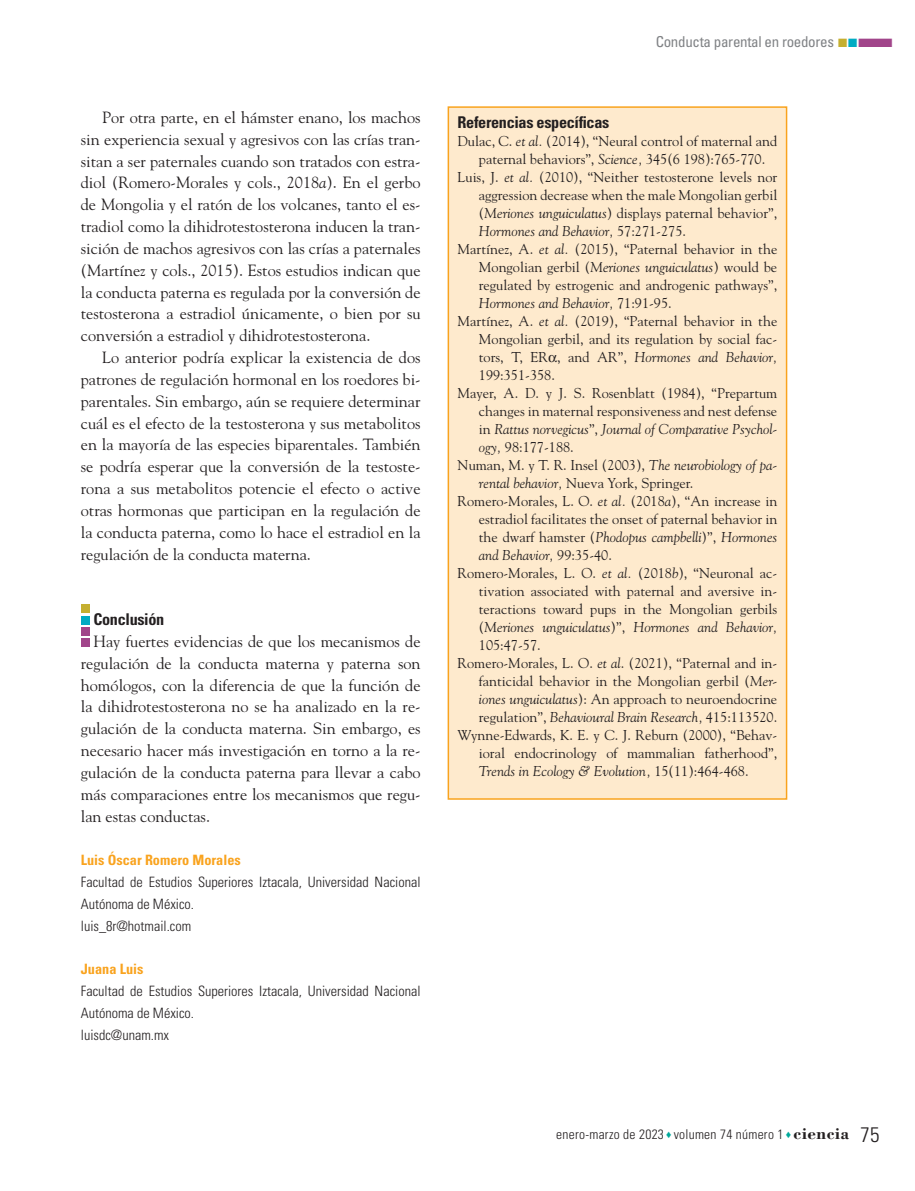
<style>
.page{position:relative;width:915px;height:1191px;background:#fff}
.page>*{position:absolute;margin:0;border:0;box-sizing:border-box;transform-origin:0 0}
._02N_Normal_Sin{font:16.2px/21.8px "Goudy Std";color:#231f20;text-align:justify}
._01N_Subtitulo1{font:700 condensed 16.2px "Univers LT Std";letter-spacing:-.02em;color:#231f20}
.t1{font:condensed 15px "Univers LT Std";letter-spacing:-.02em;color:#808285}
._06N_Bibliografia{font:14.25px/18px "Goudy Std";color:#231f20;text-align:justify}
._06N_FichaBiografica{font:300 condensed 14.25px/21.9px "Univers LT Std";color:#231f20}
._06N_FichaBiografica-2{font:700 condensed 14.25px "Univers LT Std";color:#f9a31e}
.t2{font:300 condensed 13.5px "Univers LT Std";letter-spacing:.02em;color:#231f20}
.s1{font-style:italic}
.s2{color:#c5af30}
.s3{color:#00abc3}
.s4{color:#a1458a}
.s5{color:#00a99b}
.s6{font-family:"Bodoni Std";font-weight:700;font-stretch:normal;font-size:17.25px}
.s7{font-size:21px}
</style>
<div class="page">
<div style="left:448px;top:107px;width:338px;height:692px;background:#feeacd"></div>
<div style="left:447px;top:106px;width:340px;height:693px;border:2px solid #f9a31e"></div>
<div style="left:81px;top:638px;width:8px;height:9px;background:#a1458a"></div>
<div style="left:81px;top:627px;width:8px;height:8px;background:#a1458a"></div>
<div style="left:81px;top:616px;width:8px;height:8px;background:#00abc3"></div>
<div style="left:81px;top:605px;width:8px;height:8px;background:#c5af30"></div>
<p class="_02N_Normal_Sin" style="left:81px;top:106px;width:341px;text-indent:21px">Por otra parte, en el hámster enano, los machos sin experiencia sexual y agresivos con las crías tran&shy;sitan a ser paternales cuando son tratados con estra&shy;diol (Romero-Morales y cols., 2018<span class="s1">a</span>). En el gerbo de Mongolia y el ratón de los volcanes, tanto el es&shy;tradiol como la dihidrotestosterona inducen la tran&shy;sición de machos agresivos con las crías a paternales (Martínez y cols., 2015). Estos estudios indican que la conducta paterna es regulada por la conversión de testosterona a estradiol únicamente, o bien por su conversión a estradiol y dihidrotestosterona.</p>
<p class="_02N_Normal_Sin" style="left:81px;top:346px;width:341px;text-indent:21px">Lo anterior podría explicar la existencia de dos patrones de regulación hormonal en los roedores bi&shy;parentales. Sin embargo, aún se requiere determinar cuál es el efecto de la testosterona y sus metabolitos en la mayoría de las especies biparentales. También se podría esperar que la conversión de la testoste&shy;rona a sus metabolitos potencie el efecto o active otras hormonas que participan en la regulación de la conducta paterna, como lo hace el estradiol en la regulación de la conducta materna.</p>
<p class="_01N_Subtitulo1" style="left:93px;top:609px;width:72px">Conclusión</p>
<p class="_02N_Normal_Sin" style="left:81px;top:630px;width:341px;text-indent:13px">Hay fuertes evidencias de que los mecanismos de regulación de la conducta materna y paterna son homólogos, con la diferencia de que la función de la dihidrotestosterona no se ha analizado en la re&shy;gulación de la conducta materna. Sin embargo, es necesario hacer más investigación en torno a la re&shy;gulación de la conducta paterna para llevar a cabo más comparaciones entre los mecanismos que regu&shy;lan estas conductas.</p>
<p class="_06N_FichaBiografica-2" style="left:81px;top:851px;width:161px">Luis Óscar Romero Morales</p>
<p class="_06N_FichaBiografica" style="left:81px;top:871px;width:341px">Facultad de Estudios Superiores Iztacala, Universidad Nacional<br>Autónoma de México.</p>
<p class="_06N_FichaBiografica" style="left:81px;top:914px;width:112px">luis_8r@hotmail.com</p>
<p class="_06N_FichaBiografica-2" style="left:81px;top:960px;width:64px">Juana Luis</p>
<p class="_06N_FichaBiografica" style="left:81px;top:980px;width:341px">Facultad de Estudios Superiores Iztacala, Universidad Nacional<br>Autónoma de México.</p>
<p class="_06N_FichaBiografica" style="left:81px;top:1024px;width:90px">luisdc@unam.mx</p>
<p class="t1" style="left:655px;top:32px;width:239px">Conducta parental en roedores <span class="s2">■</span><span class="s3">■</span><span class="s4">■</span></p>
<p class="_01N_Subtitulo1" style="left:457px;top:112px;width:153px">Referencias específicas</p>
<p class="_06N_Bibliografia" style="left:478px;top:132px;width:300px;text-indent:-21px">Dulac, C. <span class="s1">et al.</span> (2014), “Neural control of maternal and paternal behaviors”, <span class="s1">Science,</span> 345(6 198):765-770.</p>
<p class="_06N_Bibliografia" style="left:478px;top:168px;width:300px;text-indent:-21px">Luis, J. <span class="s1">et al.</span> (2010), “Neither testosterone levels nor aggression decrease when the male Mongolian gerbil (<span class="s1">Meriones unguiculatus</span>) displays paternal behavior”, <span class="s1">Hormones and Behavior,</span> 57:271-275.</p>
<p class="_06N_Bibliografia" style="left:478px;top:240px;width:300px;text-indent:-21px">Martínez, A. <span class="s1">et al.</span> (2015), “Paternal behavior in the Mongolian gerbil (<span class="s1">Meriones unguiculatus</span>) would be regulated by estrogenic and androgenic pathways”, <span class="s1">Hormones and Behavior,</span> 71:91-95.</p>
<p class="_06N_Bibliografia" style="left:478px;top:312px;width:300px;text-indent:-21px">Martínez, A. <span class="s1">et al.</span> (2019), “Paternal behavior in the Mongolian gerbil, and its regulation by social fac&shy;tors, T, ER , and AR”, <span class="s1">Hormones and Behavior, </span>199:351-358.</p>
<p class="_06N_Bibliografia" style="left:478px;top:384px;width:300px;text-indent:-21px">Mayer, A. D. y J. S. Rosenblatt (1984), “Prepartum changes in maternal responsiveness and nest defense in <span class="s1">Rattus norvegicus</span>”, <span class="s1">Journal of Comparative Psychol&shy;ogy,</span> 98:177-188.</p>
<p class="_06N_Bibliografia" style="left:478px;top:456px;width:300px;text-indent:-21px">Numan, M. y T. R. Insel (2003), <span class="s1">The neurobiology of pa&shy;rental behavior,</span> Nueva York, Springer.</p>
<p class="_06N_Bibliografia" style="left:478px;top:492px;width:300px;text-indent:-21px">Romero-Morales, L. O. <span class="s1">et al.</span> (2018<span class="s1">a</span>), “An increase in estradiol facilitates the onset of paternal behavior in the dwarf hamster (<span class="s1">Phodopus campbelli</span>)”, <span class="s1">Hormones and Behavior,</span> 99:35-40.</p>
<p class="_06N_Bibliografia" style="left:478px;top:564px;width:300px;text-indent:-21px">Romero-Morales, L. O. <span class="s1">et al.</span> (2018<span class="s1">b</span>), “Neuronal ac&shy;tivation associated with paternal and aversive in&shy;teractions toward pups in the Mongolian gerbils (<span class="s1">Meriones unguiculatus</span>)”, <span class="s1">Hormones and Behavior, </span>105:47-57.</p>
<p class="_06N_Bibliografia" style="left:478px;top:654px;width:300px;text-indent:-21px">Romero-Morales, L. O. <span class="s1">et al</span>. (2021), “Paternal and in&shy;fanticidal behavior in the Mongolian gerbil (<span class="s1">Mer&shy;iones unguiculatus</span>): An approach to neuroendocrine regulation”, <span class="s1">Behavioural Brain Research,</span> 415:113520.</p>
<p class="_06N_Bibliografia" style="left:478px;top:726px;width:300px;text-indent:-21px">Wynne-Edwards, K. E. y C. J. Reburn (2000), “Behav&shy;ioral endocrinology of mammalian fatherhood”, <span class="s1">Trends in Ecology &amp; Evolution,</span> 15(11):464-468.</p>
<p class="t2" style="left:556px;top:1126px;width:324px">enero-marzo de 2023 <span class="s5">♦</span> volumen 74 número 1 <span class="s5">♦</span> <span class="s6">ciencia</span> <span class="s7">75</span></p>
</div>
